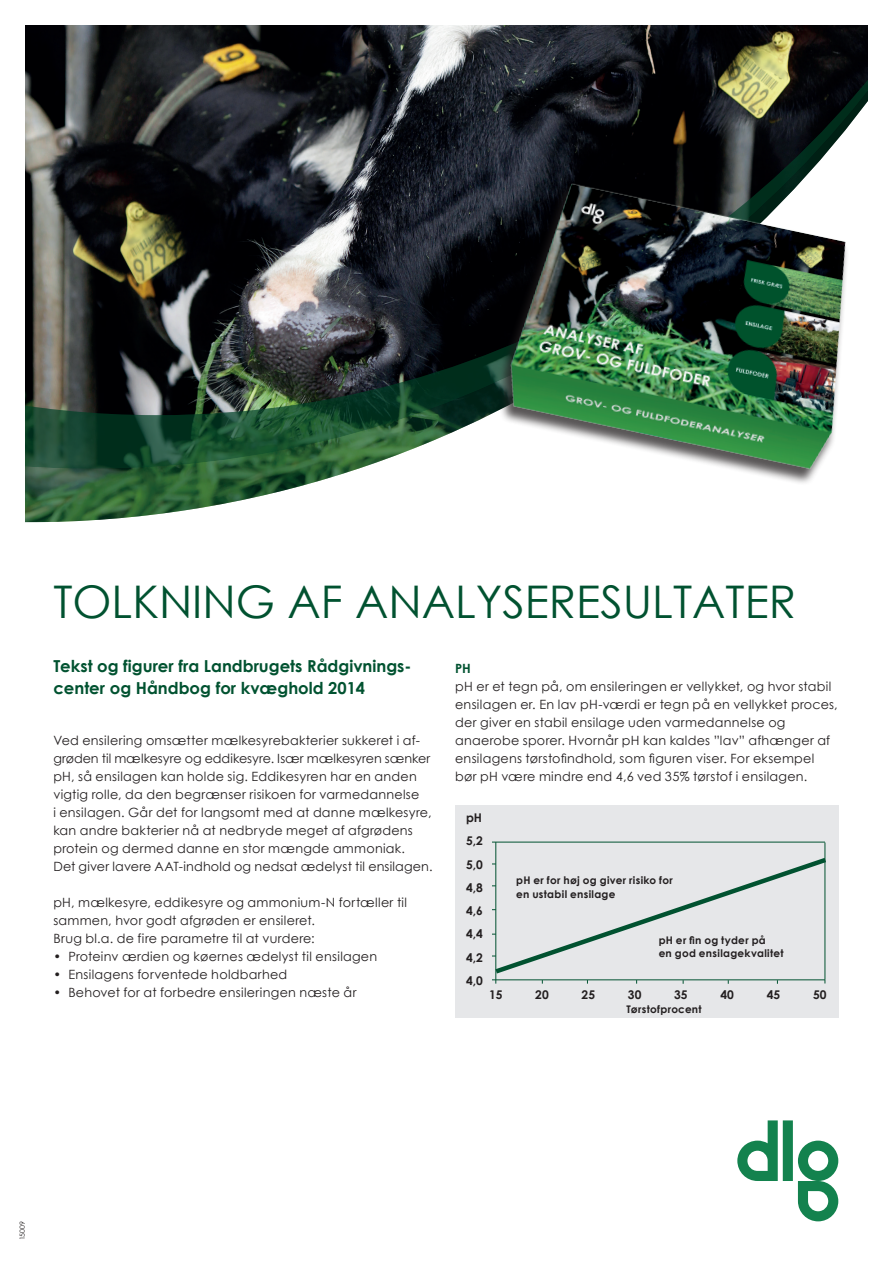
<style>
.page{position:relative;width:893px;height:1263px;background:#fff}
.page>*{position:absolute;margin:0;border:0;box-sizing:border-box;transform-origin:0 0}
.t1{font:45px "Century Gothic";color:#015230}
.t2{font:700 16.5px/22.5px "Century Gothic";color:#015230}
.t3{font:12.75px/18px "Century Gothic";letter-spacing:.02em;color:#231f20}
.t4{font:700 12.75px "Century Gothic";color:#015230}
.t5{font:700 12px/23.2px "Century Gothic";color:#231f20;text-align:justify}
.t6{font:700 10.5px/13.5px "Century Gothic";letter-spacing:.025em;color:#231f20}
.t7{font:7.05px "Century Gothic";color:#231f20}
</style>
<div class="page">
<svg style="left:738px;top:1120px;width:100px;height:101px"></svg>
<img style="left:26px;top:26px;width:841px;height:39px">
<svg style="left:26px;top:469px;width:331px;height:53px"></svg>
<img style="left:26px;top:65px;width:369px;height:404px">
<div style="left:455px;top:806px;width:384px;height:212px;background:#e6e7e9"></div>
<hr style="left:492px;top:842px;width:333px;height:1px;background:#015230">
<hr style="left:825px;top:842px;width:1px;height:137px;background:#015230">
<hr style="left:495px;top:842px;width:1px;height:142px;background:#015230">
<svg style="left:492px;top:854px;width:334px;height:130px"></svg>
<img style="left:395px;top:60px;width:473px;height:423px">
<h1 class="t1" style="left:53px;top:570px;width:744px">TOLKNING AF ANALYSERESULTATER</h1>
<p class="t2" style="left:53px;top:654px;width:360px">Tekst og figurer fra Landbrugets Rådgivnings&shy;center og Håndbog for kvæghold 2014</p>
<p class="t3" style="left:53px;top:731px;width:381px">Ved ensilering omsætter mælkesyrebakterier sukkeret i af&shy;grøden til mælkesyre og eddikesyre. Især mælkesyren sænker pH, så ensilagen kan holde sig. Eddikesyren har en anden vigtig rolle, da den begrænser risikoen for varmedannelse<br>i ensilagen. Går det for langsomt med at danne mælkesyre, kan andre bakterier nå at nedbryde meget af afgrødens protein og dermed danne en stor mængde ammoniak.<br>Det giver lavere AAT-indhold og nedsat ædelyst til ensilagen.</p>
<p class="t3" style="left:53px;top:893px;width:355px">pH, mælkesyre, eddikesyre og ammonium-N fortæller til sammen, hvor godt afgrøden er ensileret.<br>Brug bl.a. de fire parametre til at vurdere:</p>
<p class="t3" style="left:53px;top:947px;width:325px">• Proteinv ærdien og køernes ædelyst til ensilagen</p>
<p class="t3" style="left:53px;top:965px;width:235px">• Ensilagens forventede holdbarhed</p>
<p class="t3" style="left:53px;top:983px;width:305px">• Behovet for at forbedre ensileringen næste år</p>
<p class="t4" style="left:455px;top:658px;width:17px">PH</p>
<p class="t3" style="left:455px;top:677px;width:384px">pH er et tegn på, om ensileringen er vellykket, og hvor stabil ensilagen er. En lav pH-værdi er tegn på en vellykket proces, der giver en stabil ensilage uden varmedannelse og anaerobe sporer. Hvornår pH kan kaldes ”lav” afhænger af ensilagens tørstofindhold, som figuren viser. For eksempel bør pH være mindre end 4,6 ved 35% tørstof i ensilagen.</p>
<p class="t5" style="left:466px;top:806px;width:18px">pH 5,2<br>5,0<br>4,8<br>4,6<br>4,4<br>4,2<br>4,0</p>
<p class="t5" style="left:489px;top:982px;width:15px">15</p>
<p class="t5" style="left:535px;top:982px;width:15px">20</p>
<p class="t5" style="left:582px;top:982px;width:15px">25</p>
<p class="t5" style="left:628px;top:982px;width:15px">30</p>
<p class="t5" style="left:674px;top:982px;width:15px">35</p>
<p class="t5" style="left:721px;top:982px;width:15px">40</p>
<p class="t5" style="left:767px;top:982px;width:15px">45</p>
<p class="t5" style="left:813px;top:982px;width:15px">50</p>
<p class="t6" style="left:516px;top:873px;width:158px">pH er for høj og giver risiko for en ustabil ensilage</p>
<p class="t6" style="left:659px;top:932px;width:126px">pH er fin og tyder på<br>en god ensilagekvalitet</p>
<p class="t6" style="left:627px;top:1002px;width:77px">Tørstofprocent</p>
<p class="t7" style="left:17px;top:1240px;width:21px;rotate:-90deg">15009</p>
</div>
